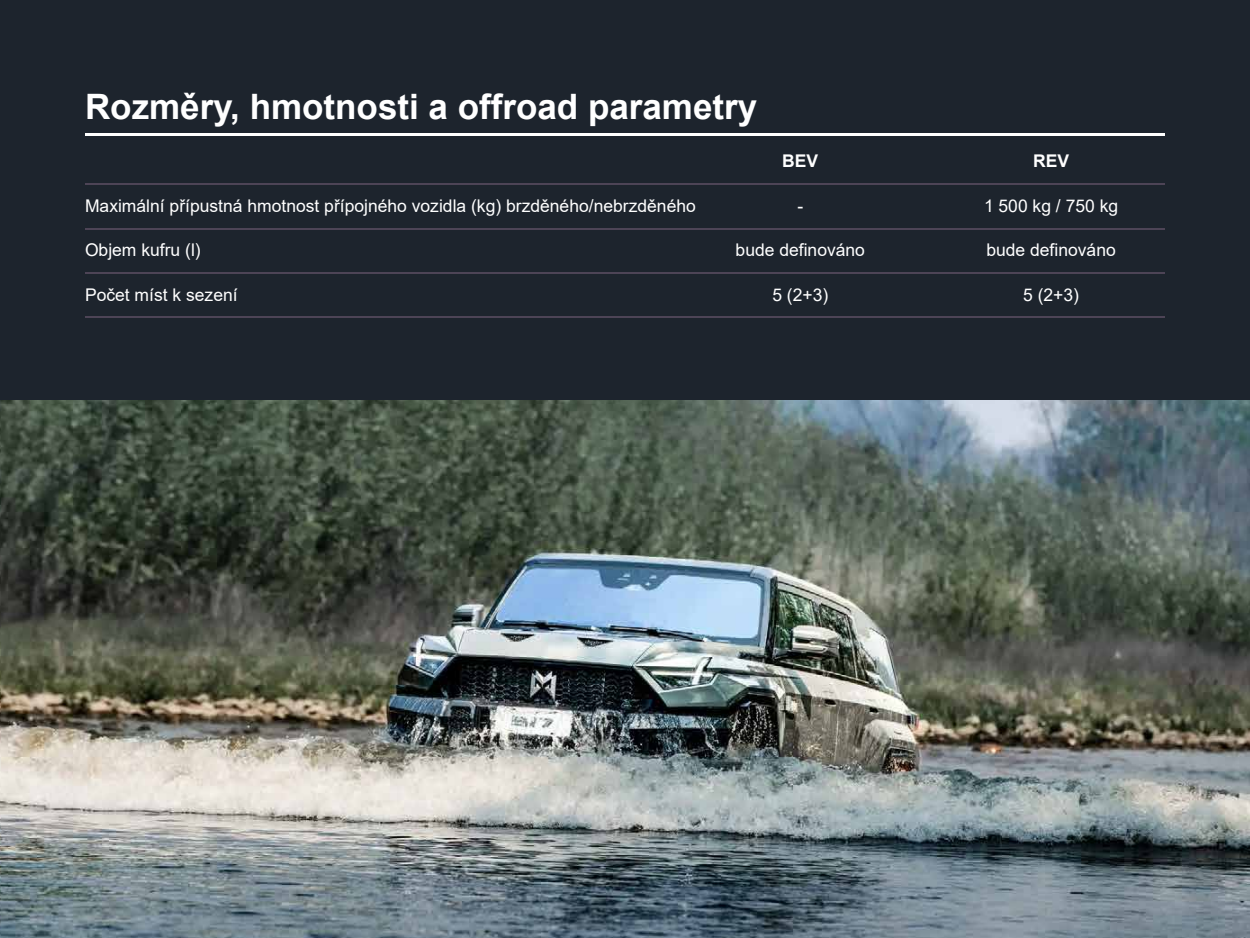
<style>
.page{position:relative;width:1250px;height:938px;background:#1d242d}
.page>*{position:absolute;margin:0;border:0;box-sizing:border-box;transform-origin:0 0}
.t1{font:700 35px "Arial";color:#fff}
.t2{font:17.5px "Arial";color:#fff}
.t3{font:700 17.5px "Arial";color:#fff}
</style>
<div class="page">
<hr style="left:85px;top:134px;width:1080px;height:2px;background:#fff">
<hr style="left:85px;top:184px;width:1080px;height:1px;background:#4d4456">
<hr style="left:85px;top:228px;width:1080px;height:1px;background:#4d4456">
<hr style="left:85px;top:272px;width:1080px;height:1px;background:#4d4456">
<hr style="left:85px;top:316px;width:1080px;height:2px;background:#4d4456">
<img style="left:0;top:400px;width:1250px;height:538px">
<h1 class="t1" style="left:85px;top:82px;width:674px">Rozměry, hmotnosti a offroad parametry</h1>
<p class="t2" style="left:85px;top:194px;width:612px">Maximální přípustná hmotnost přípojného vozidla (kg) brzděného/nebrzděného</p>
<p class="t2" style="left:85px;top:238px;width:117px">Objem kufru (l)</p>
<p class="t2" style="left:85px;top:282px;width:154px">Počet míst k sezení</p>
<p class="t3" style="left:782px;top:149px;width:37px">BEV</p>
<p class="t2" style="left:797px;top:194px;width:7px">-</p>
<p class="t2" style="left:736px;top:238px;width:131px">bude definováno</p>
<p class="t2" style="left:772px;top:282px;width:57px">5 (2+3)</p>
<p class="t3" style="left:1033px;top:149px;width:37px">REV</p>
<p class="t2" style="left:984px;top:194px;width:136px">1 500 kg / 750 kg</p>
<p class="t2" style="left:986px;top:238px;width:131px">bude definováno</p>
<p class="t2" style="left:1023px;top:282px;width:57px">5 (2+3)</p>
</div>
